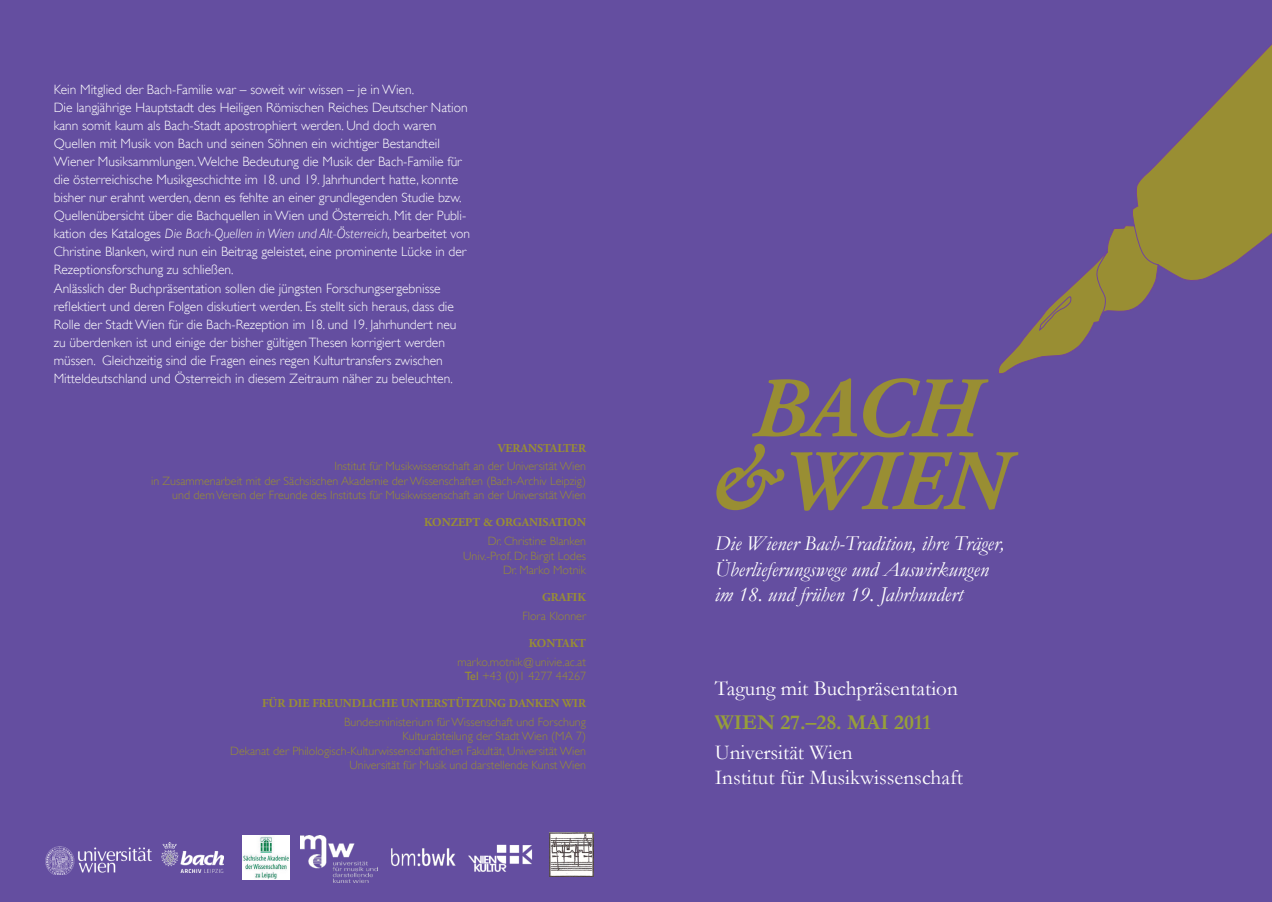
<style>
.page{position:relative;width:1272px;height:902px;background:#fff}
.page>*{position:absolute;margin:0;border:0;box-sizing:border-box;transform-origin:0 0}
.t1{font:italic 700 85.65px "Adobe Garamond Pro";color:#998e33}
.t2{font:italic 21.15px/25.5px "Garamond";color:#fff}
.t3{font:21.15px/25.5px "Garamond";color:#fff}
.t4{font:700 21.15px "Garamond";color:#979f3a}
.t5{font:300 13.5px/18px "Gill Sans";color:#fff}
.t6{font:300 12px/14.4px "Gill Sans";color:#998e33;text-align:right}
.t7{font:700 12px "Adobe Garamond Pro";color:#998e33}
.s1{font-style:italic}
.s2{font-weight:400}
</style>
<div class="page">
<div style="left:0;top:0;width:1271px;height:901px;background:#644ea0"></div>
<svg style="left:998px;top:45px;width:273px;height:329px"></svg>
<img style="left:468px;top:844px;width:65px;height:28px">
<img style="left:300px;top:835px;width:77px;height:47px">
<img style="left:391px;top:848px;width:64px;height:17px">
<img style="left:242px;top:835px;width:47px;height:44px">
<img style="left:45px;top:846px;width:107px;height:28px">
<img style="left:549px;top:832px;width:44px;height:44px">
<img style="left:161px;top:842px;width:62px;height:30px">
<p class="t5" style="left:54px;top:81px;width:418px">Kein Mitglied der Bach-Familie war – soweit wir wissen – je in Wien.<br>Die langjährige Hauptstadt des Heiligen Römischen Reiches Deutscher Nation kann somit kaum als Bach-Stadt apostrophiert werden. Und doch waren Quellen mit Musik von Bach und seinen Söhnen ein wichtiger Bestandteil Wiener Musiksammlungen. Welche Bedeutung die Musik der Bach-Familie für die österreichische Musikgeschichte im 18. und 19. Jahrhundert hatte, konnte bisher nur erahnt werden, denn es fehlte an einer grundlegenden Studie bzw.<br>Quellenübersicht über die Bachquellen in Wien und Österreich. Mit der Publi&shy;kation des Kataloges <span class="s1">Die Bach-Quellen in Wien und Alt-Österreich</span>, bearbeitet von Christine Blanken, wird nun ein Beitrag geleistet, eine prominente Lücke in der Rezeptionsforschung zu schließen.<br>Anlässlich der Buchpräsentation sollen die jüngsten Forschungsergebnisse reflektiert und deren Folgen diskutiert werden. Es stellt sich heraus, dass die Rolle der Stadt Wien für die Bach-Rezeption im 18. und 19. Jahrhundert neu zu überdenken ist und einige der bisher gültigen Thesen korrigiert werden müssen. Gleichzeitig sind die Fragen eines regen Kulturtransfers zwischen Mitteldeutschland und Österreich in diesem Zeitraum näher zu beleuchten.</p>
<p class="t7" style="left:498px;top:441px;width:90px">VERANSTALTER</p>
<p class="t6" style="left:151px;top:459px;width:436px">Institut für Musikwissenschaft an der Universität Wien<br>in Zusammenarbeit mit der Sächsischen Akademie der Wissenschaften (Bach-Archiv Leipzig) und dem Verein der Freunde des Instituts für Musikwissenschaft an der Universität Wien</p>
<p class="t7" style="left:424px;top:515px;width:163px">KONZEPT &amp; ORGANISATION</p>
<p class="t6" style="left:463px;top:534px;width:124px">Dr. Christine Blanken<br>Univ.-Prof. Dr. Birgit Lodes<br>Dr. Marko Motnik</p>
<p class="t7" style="left:542px;top:590px;width:45px">GRAFIK</p>
<p class="t6" style="left:522px;top:608px;width:65px">Flora Klonner</p>
<p class="t7" style="left:529px;top:636px;width:59px">KONTAKT</p>
<p class="t6" style="left:457px;top:654px;width:130px">marko.motnik@univie.ac.at<br><span class="s2">Tel</span> +43 (0)1 4277 44267</p>
<p class="t7" style="left:262px;top:696px;width:325px">FÜR DIE FREUNDLICHE UNTERSTÜTZUNG DANKEN WIR</p>
<p class="t6" style="left:230px;top:714px;width:357px">Bundesministerium für Wissenschaft und Forschung<br>Kulturabteilung der Stadt Wien (MA 7)<br>Dekanat der Philologisch-Kulturwissenschaftlichen Fakultät, Universität Wien Universität für Musik und darstellende Kunst Wien</p>
<h1 class="t1" style="left:752px;top:359px;width:227px">BACH</h1>
<h1 class="t1" style="left:708px;top:432px;width:299px">&amp;WIEN</h1>
<h2 class="t2" style="left:714px;top:530px;width:291px">Die Wiener Bach-Tradition, ihre Träger,<br>Überlieferungswege und Auswirkungen im 18. und frühen 19. Jahrhundert</h2>
<h2 class="t3" style="left:714px;top:675px;width:245px">Tagung mit Buchpräsentation</h2>
<h2 class="t4" style="left:714px;top:709px;width:218px">WIEN 27.–28. MAI 2011</h2>
<h2 class="t3" style="left:714px;top:738px;width:250px">Universität Wien<br>Institut für Musikwissenschaft</h2>
</div>
